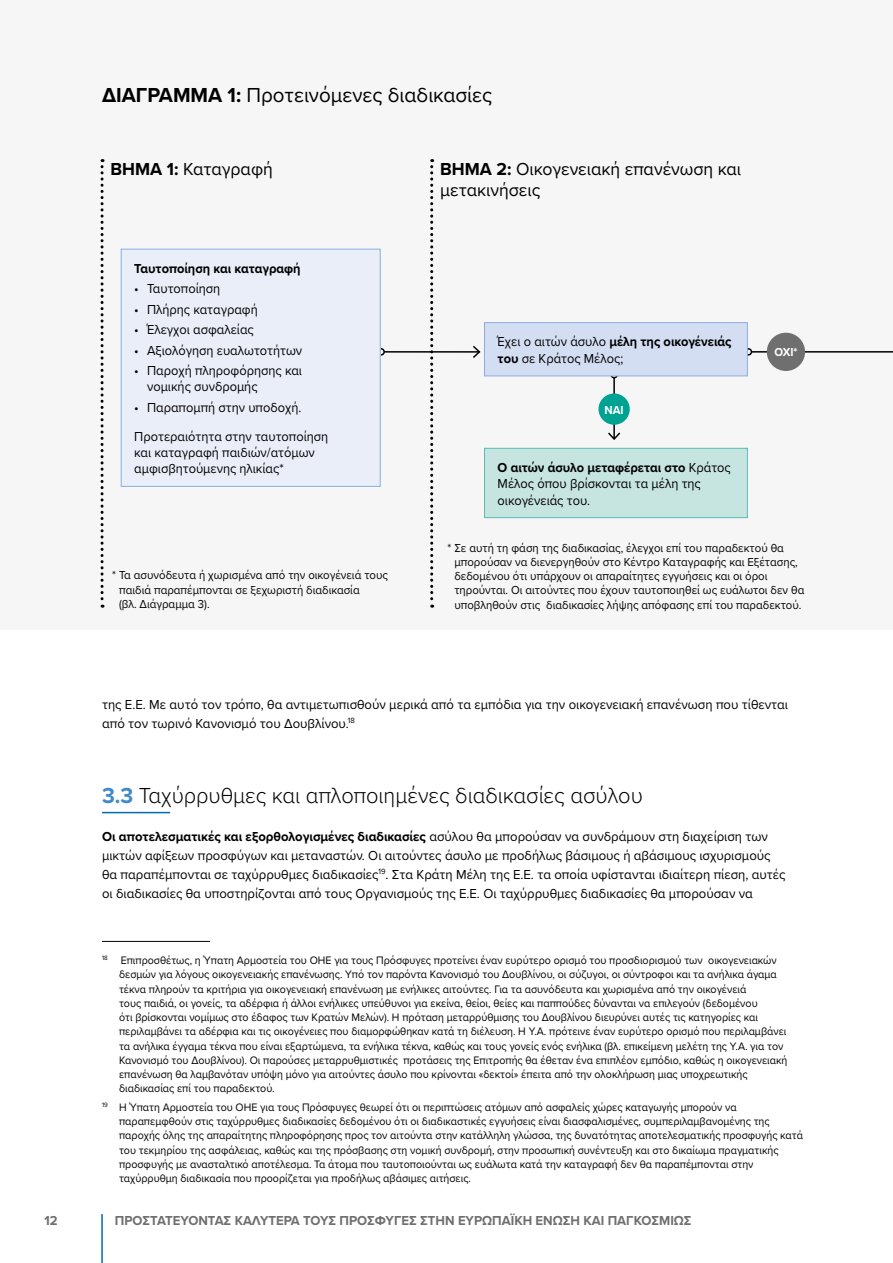
<style>
.page{position:relative;width:893px;height:1263px;background:#fff}
.page>*{position:absolute;margin:0;border:0;box-sizing:border-box;transform-origin:0 0}
.t1{font:300 22.5px "Proxima Nova";color:#000}
.t2{font:21px "Proxima Nova";color:#000}
.t3{font:18px/21px "Proxima Nova";color:#000}
.t4{font:13.5px/18.9px "Proxima Nova";color:#000}
.t5{font:13.5px/16.2px "Proxima Nova";color:#000;scale:.95 1}
.t6{font:700 13.5px "Proxima Nova";color:#706f6f}
.t7{font:700 13.5px "Proxima Nova";color:#000;scale:.95 1}
.t8{font:12px/14.2px "Proxima Nova";color:#000;scale:.95 1}
.t9{font:700 12px "Proxima Nova";color:#fff;scale:.95 1}
.t10{font:11.25px/14.2px "Proxima Nova";color:#000;scale:.95 1}
.s1{font-weight:700}
.s2{font-weight:700;color:#4189c8}
</style>
<div class="page">
<hr style="left:101px;top:1214px;width:2px;height:49px;background:#006ab4">
<hr style="left:102px;top:812px;width:68px;height:1px;background:#006ab4">
<hr style="left:102px;top:941px;width:108px;height:1px;background:#000">
<div style="left:0;top:0;width:893px;height:629px;background:#f6f6f6"></div>
<svg style="left:101px;top:159px;width:3px;height:449px"></svg>
<svg style="left:430px;top:159px;width:3px;height:449px"></svg>
<hr style="left:384px;top:351px;width:95px;height:2px;background:#000">
<div style="left:377px;top:348px;width:8px;height:8px;border:2px solid #000;border-radius:50%"></div>
<svg style="left:471px;top:345px;width:10px;height:13px"></svg>
<hr style="left:751px;top:351px;width:142px;height:2px;background:#000">
<div style="left:745px;top:348px;width:7px;height:8px;border:2px solid #000;border-radius:50%"></div>
<hr style="left:613px;top:378px;width:2px;height:61px;background:#000">
<div style="left:610px;top:371px;width:8px;height:7px;border:2px solid #000;border-radius:50%"></div>
<svg style="left:608px;top:431px;width:13px;height:9px"></svg>
<div style="left:121px;top:249px;width:259px;height:237px;background:#eaeef9"></div>
<div style="left:121px;top:249px;width:260px;height:238px;border:1px solid #8daedc"></div>
<div style="left:484px;top:323px;width:263px;height:53px;background:#d3def2"></div>
<div style="left:484px;top:322px;width:264px;height:54px;border:1px solid #8daedc"></div>
<div style="left:484px;top:448px;width:263px;height:70px;background:#c6e4e0"></div>
<div style="left:484px;top:448px;width:264px;height:70px;border:1px solid #5bbdb3"></div>
<div style="left:598px;top:393px;width:32px;height:32px;background:#00a291;border-radius:50%"></div>
<div style="left:767px;top:333px;width:38px;height:38px;background:#706f6f;border-radius:50%"></div>
<h2 class="t2" style="left:102px;top:82px;width:392px"><span class="s1">ΔΙΑΓΡΑΜΜΑ 1:</span> Προτεινόμενες διαδικασίες</h2>
<h3 class="t3" style="left:111px;top:159px;width:164px"><span class="s1">ΒΗΜΑ 1:</span> Καταγραφή</h3>
<h3 class="t3" style="left:440px;top:159px;width:302px"><span class="s1">ΒΗΜΑ 2:</span> Οικογενειακή επανένωση και μετακινήσεις</h3>
<p class="t7" style="left:134px;top:260px;width:177px">Ταυτοποίηση και καταγραφή</p>
<p class="t5" style="left:134px;top:281px;width:92px">• Ταυτοποίηση</p>
<p class="t5" style="left:134px;top:301px;width:132px">• Πλήρης καταγραφή</p>
<p class="t5" style="left:134px;top:322px;width:127px">• Έλεγχοι ασφαλείας</p>
<p class="t5" style="left:134px;top:342px;width:178px">• Αξιολόγηση ευαλωτοτήτων</p>
<p class="t5" style="left:147px;top:363px;width:165px;text-indent:-13px">• Παροχή πληροφόρησης και νομικής συνδρομής</p>
<p class="t5" style="left:134px;top:393px;width:206px;line-height:29px">• Παραπομπή στην υποδοχή.<br>Προτεραιότητα στην ταυτοποίηση</p>
<p class="t5" style="left:134px;top:445px;width:192px">και καταγραφή παιδιών/ατόμων αμφισβητούμενης ηλικίας*</p>
<p class="t5" style="left:498px;top:334px;width:248px">Έχει ο αιτών άσυλο <span class="s1">μέλη της οικογένειάς του</span> σε Κράτος Μέλος;</p>
<p class="t9" style="left:604px;top:403px;width:22px">ΝΑΙ</p>
<p class="t5" style="left:498px;top:460px;width:247px"><span class="s1">Ο αιτών άσυλο μεταφέρεται στο</span> Κράτος<br>Μέλος όπου βρίσκονται τα μέλη της οικογένειάς του.</p>
<p class="t9" style="left:774px;top:345px;width:26px">ΟΧΙ*</p>
<p class="t8" style="left:119px;top:568px;width:285px;text-indent:-7px">* Τα ασυνόδευτα ή χωρισμένα από την οικογένειά τους παιδιά παραπέμπονται σε ξεχωριστή διαδικασία<br>(βλ. Διάγραμμα 3).</p>
<p class="t8" style="left:454px;top:541px;width:370px;text-indent:-7px">* Σε αυτή τη φάση της διαδικασίας, έλεγχοι επί του παραδεκτού θα μπορούσαν να διενεργηθούν στο Κέντρο Καταγραφής και Εξέτασης, δεδομένου ότι υπάρχουν οι απαραίτητες εγγυήσεις και οι όροι τηρούνται. Οι αιτούντες που έχουν ταυτοποιηθεί ως ευάλωτοι δεν θα υποβληθούν στις διαδικασίες λήψης απόφασης επί του παραδεκτού.</p>
<p class="t4" style="left:102px;top:695px;width:687px">της Ε.Ε. Με αυτό τον τρόπο, θα αντιμετωπισθούν μερικά από τα εμπόδια για την οικογενειακή επανένωση που τίθενται από τον τωρινό Κανονισμό του Δουβλίνου.<sup>18</sup></p>
<h1 class="t1" style="left:102px;top:782px;width:542px"><span class="s2">3.3</span> Ταχύρρυθμες και απλοποιημένες διαδικασίες ασύλου</h1>
<p class="t4" style="left:102px;top:827px;width:685px"><span class="s1">Οι αποτελεσματικές και εξορθολογισμένες διαδικασίες</span> ασύλου θα μπορούσαν να συνδράμουν στη διαχείριση των μικτών αφίξεων προσφύγων και μεταναστών. Οι αιτούντες άσυλο με προδήλως βάσιμους ή αβάσιμους ισχυρισμούς θα παραπέμπονται σε ταχύρρυθμες διαδικασίες<sup>19</sup>. Στα Κράτη Μέλη της Ε.Ε. τα οποία υφίστανται ιδιαίτερη πίεση, αυτές οι διαδικασίες θα υποστηρίζονται από τους Οργανισμούς της Ε.Ε. Οι ταχύρρυθμες διαδικασίες θα μπορούσαν να</p>
<p class="t10" style="left:119px;top:953px;width:705px;text-indent:-17px"><sup>18</sup> Επιπροσθέτως, η Ύπατη Αρμοστεία του ΟΗΕ για τους Πρόσφυγες προτείνει έναν ευρύτερο ορισμό του προσδιορισμού των οικογενειακών δεσμών για λόγους οικογενειακής επανένωσης. Υπό τον παρόντα Κανονισμό του Δουβλίνου, οι σύζυγοι, οι σύντροφοι και τα ανήλικα άγαμα τέκνα πληρούν τα κριτήρια για οικογενειακή επανένωση με ενήλικες αιτούντες. Για τα ασυνόδευτα και χωρισμένα από την οικογένειά<br>τους παιδιά, οι γονείς, τα αδέρφια ή άλλοι ενήλικες υπεύθυνοι για εκείνα, θείοι, θείες και παππούδες δύνανται να επιλεγούν (δεδομένου<br>ότι βρίσκονται νομίμως στο έδαφος των Κρατών Μελών). Η πρόταση μεταρρύθμισης του Δουβλίνου διευρύνει αυτές τις κατηγορίες και περιλαμβάνει τα αδέρφια και τις οικογένειες που διαμορφώθηκαν κατά τη διέλευση. Η Υ.Α. πρότεινε έναν ευρύτερο ορισμό που περιλαμβάνει τα ανήλικα έγγαμα τέκνα που είναι εξαρτώμενα, τα ενήλικα τέκνα, καθώς και τους γονείς ενός ενήλικα (βλ. επικείμενη μελέτη της Υ.Α. για τον Κανονισμό του Δουβλίνου). Οι παρούσες μεταρρυθμιστικές προτάσεις της Επιτροπής θα έθεταν ένα επιπλέον εμπόδιο, καθώς η οικογενειακή επανένωση θα λαμβανόταν υπόψη μόνο για αιτούντες άσυλο που κρίνονται «δεκτοί» έπειτα από την ολοκλήρωση μιας υποχρεωτικής διαδικασίας επί του παραδεκτού.</p>
<p class="t10" style="left:119px;top:1100px;width:721px;text-indent:-17px"><sup>19</sup> Η Ύπατη Αρμοστεία του ΟΗΕ για τους Πρόσφυγες θεωρεί ότι οι περιπτώσεις ατόμων από ασφαλείς χώρες καταγωγής μπορούν να παραπεμφθούν στις ταχύρρυθμες διαδικασίες δεδομένου ότι οι διαδικαστικές εγγυήσεις είναι διασφαλισμένες, συμπεριλαμβανομένης της παροχής όλης της απαραίτητης πληροφόρησης προς τον αιτούντα στην κατάλληλη γλώσσα, της δυνατότητας αποτελεσματικής προσφυγής κατά του τεκμηρίου της ασφάλειας, καθώς και της πρόσβασης στη νομική συνδρομή, στην προσωπική συνέντευξη και στο δικαίωμα πραγματικής προσφυγής με ανασταλτικό αποτέλεσμα. Τα άτομα που ταυτοποιούνται ως ευάλωτα κατά την καταγραφή δεν θα παραπέμπονται στην ταχύρρυθμη διαδικασία που προορίζεται για προδήλως αβάσιμες αιτήσεις.</p>
<p class="t6" style="left:44px;top:1213px;width:15px">12</p>
<p class="t6" style="left:115px;top:1212px;width:578px">ΠΡΟΣΤΑΤΕΥΟΝΤΑΣ ΚΑΛΥΤΕΡΑ ΤΟΥΣ ΠΡΟΣΦΥΓΕΣ ΣΤΗΝ ΕΥΡΩΠΑΪΚΗ ΕΝΩΣΗ ΚΑΙ ΠΑΓΚΟΣΜΙΩΣ</p>
</div>
